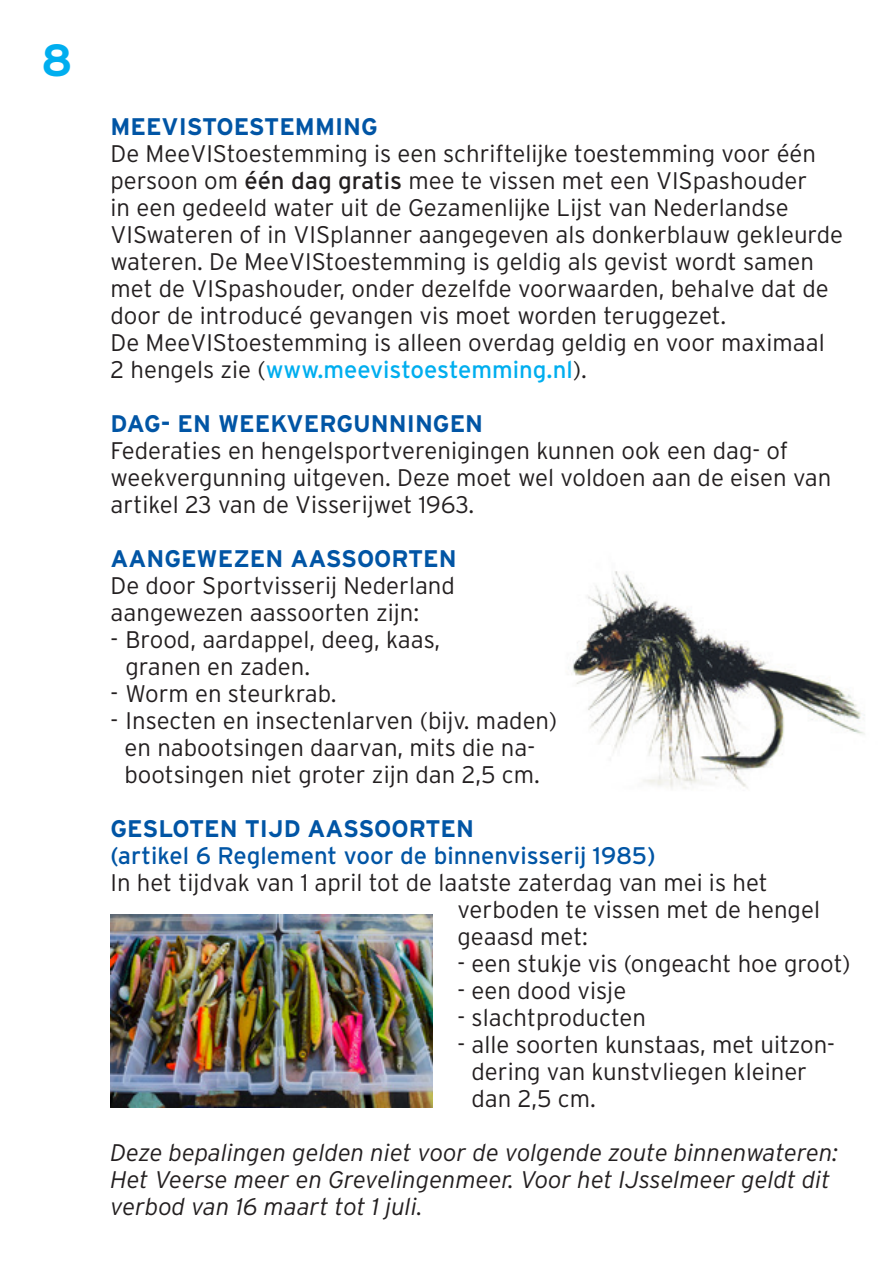
<style>
.page{position:relative;width:893px;height:1263px;background:#fff}
.page>*{position:absolute;margin:0;border:0;box-sizing:border-box;transform-origin:0 0}
.t1{font:700 45px "Interstate";color:#00aeef}
.t2{font:300 24px/27px "Interstate";color:#231f20}
.t3{font:italic 300 24px/27px "Interstate";color:#231f20}
.t4{font:700 24px "Interstate";color:#0155a5}
.t5{font:24px "Interstate";color:#0155a5}
.s1{font-weight:400}
.s2{font-weight:400;color:#00aeef}
</style>
<div class="page">
<img style="left:571px;top:571px;width:294px;height:218px">
<img style="left:111px;top:915px;width:321px;height:192px">
<h1 class="t1" style="left:41px;top:35px;width:33px">8</h1>
<p class="t4" style="left:111px;top:113px;width:269px">MEEVISTOESTEMMING</p>
<p class="t2" style="left:111px;top:140px;width:734px">De MeeVIStoestemming is een schriftelijke toestemming voor één persoon om <span class="s1">één dag gratis</span> mee te vissen met een VISpashouder<br>in een gedeeld water uit de Gezamenlijke Lijst van Nederlandse VISwateren of in VISplanner aangegeven als donkerblauw gekleurde wateren. De MeeVIStoestemming is geldig als gevist wordt samen met de VISpashouder, onder dezelfde voorwaarden, behalve dat de door de introducé gevangen vis moet worden teruggezet.<br>De MeeVIStoestemming is alleen overdag geldig en voor maximaal 2 hengels zie (<span class="s2">www.meevistoestemming.nl</span>).</p>
<p class="t4" style="left:111px;top:410px;width:374px">DAG- EN WEEKVERGUNNINGEN</p>
<p class="t2" style="left:111px;top:437px;width:722px">Federaties en hengelsportverenigingen kunnen ook een dag- of weekvergunning uitgeven. Deze moet wel voldoen aan de eisen van artikel 23 van de Visserijwet 1963.</p>
<p class="t4" style="left:111px;top:545px;width:348px">AANGEWEZEN AASSOORTEN</p>
<p class="t2" style="left:111px;top:572px;width:346px">De door Sportvisserij Nederland aangewezen aassoorten zijn:</p>
<p class="t2" style="left:126px;top:626px;width:316px;text-indent:-15px">- Brood, aardappel, deeg, kaas, granen en zaden.</p>
<p class="t2" style="left:111px;top:680px;width:228px">- Worm en steurkrab.</p>
<p class="t2" style="left:111px;top:707px;width:448px;text-align:center">- Insecten en insectenlarven (bijv. maden) en nabootsingen daarvan, mits die na&shy;bootsingen niet groter zijn dan 2,5 cm.</p>
<p class="t4" style="left:111px;top:815px;width:365px">GESLOTEN TIJD AASSOORTEN</p>
<p class="t5" style="left:111px;top:842px;width:546px">(artikel 6 Reglement voor de binnenvisserij 1985)</p>
<p class="t2" style="left:458px;top:869px;width:364px;text-indent:-347px">In het tijdvak van 1 april tot de laatste zaterdag van mei is het verboden te vissen met de hengel geaasd met:</p>
<p class="t2" style="left:458px;top:950px;width:394px">- een stukje vis (ongeacht hoe groot)</p>
<p class="t2" style="left:458px;top:977px;width:170px">- een dood visje</p>
<p class="t2" style="left:458px;top:1004px;width:190px">- slachtproducten</p>
<p class="t2" style="left:471px;top:1031px;width:365px;text-indent:-14px">- alle soorten kunstaas, met uitzon&shy;dering van kunstvliegen kleiner dan 2,5 cm.</p>
<p class="t3" style="left:111px;top:1139px;width:729px">Deze bepalingen gelden niet voor de volgende zoute binnenwateren:<br>Het Veerse meer en Grevelingenmeer. Voor het IJsselmeer geldt dit verbod van 16 maart tot 1 juli.</p>
</div>
